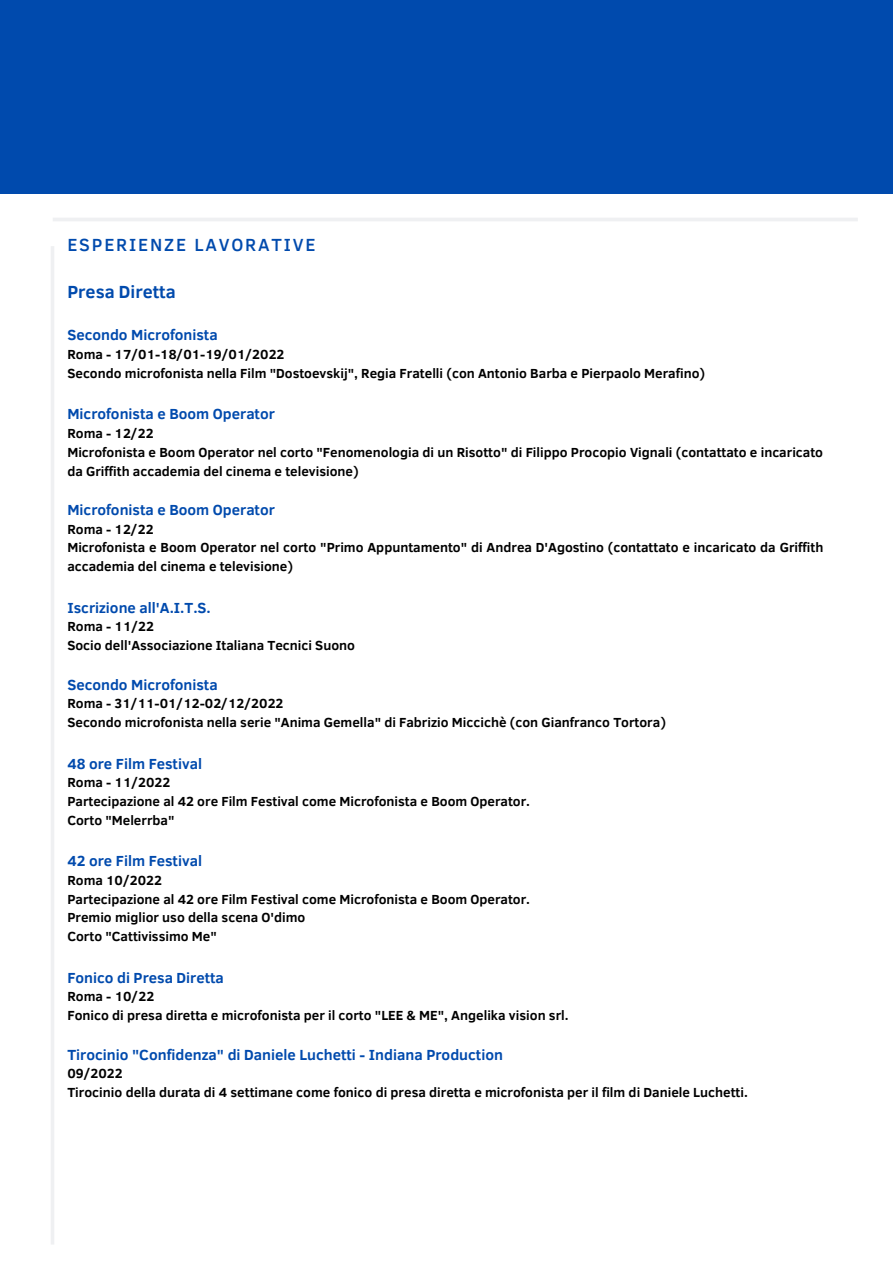
<style>
.page{position:relative;width:893px;height:1264px;background:#fff}
.page>*{position:absolute;margin:0;border:0;box-sizing:border-box;transform-origin:0 0}
.t1{font:500 18px "Clear Sans";letter-spacing:.1em;color:#004aad}
.t2{font:700 18px "Clear Sans";color:#004aad}
.t3{font:700 15px "Clear Sans";color:#004aad}
.t4{font:700 13.5px/18.8px "Clear Sans";color:#000}
</style>
<div class="page">
<hr style="left:51px;top:246px;width:3px;height:998px;background:#eff0f2">
<div style="left:0;top:0;width:892px;height:193px;background:#004aad"></div>
<hr style="left:53px;top:218px;width:804px;height:3px;background:#eff0f2">
<h1 class="t1" style="left:67px;top:232px;width:250px">ESPERIENZE LAVORATIVE</h1>
<h1 class="t2" style="left:67px;top:278px;width:110px">Presa Diretta</h1>
<p class="t3" style="left:67px;top:324px;width:152px">Secondo Microfonista</p>
<p class="t4" style="left:67px;top:344px;width:639px">Roma - 17/01-18/01-19/01/2022<br>Secondo microfonista nella Film "Dostoevskij", Regia Fratelli (con Antonio Barba e Pierpaolo Merafino)</p>
<p class="t3" style="left:67px;top:403px;width:209px">Microfonista e Boom Operator</p>
<p class="t4" style="left:67px;top:423px;width:757px">Roma - 12/22<br>Microfonista e Boom Operator nel corto "Fenomenologia di un Risotto" di Filippo Procopio Vignali (contattato e incaricato da Griffith accademia del cinema e televisione)</p>
<p class="t3" style="left:67px;top:499px;width:209px">Microfonista e Boom Operator</p>
<p class="t4" style="left:67px;top:519px;width:757px">Roma - 12/22<br>Microfonista e Boom Operator nel corto "Primo Appuntamento" di Andrea D'Agostino (contattato e incaricato da Griffith accademia del cinema e televisione)</p>
<p class="t3" style="left:67px;top:596px;width:145px">Iscrizione all'A.I.T.S.</p>
<p class="t4" style="left:67px;top:616px;width:289px">Roma - 11/22<br>Socio dell'Associazione Italiana Tecnici Suono</p>
<p class="t3" style="left:67px;top:673px;width:152px">Secondo Microfonista</p>
<p class="t4" style="left:67px;top:693px;width:600px">Roma - 31/11-01/12-02/12/2022<br>Secondo microfonista nella serie "Anima Gemella" di Fabrizio Miccichè (con Gianfranco Tortora)</p>
<p class="t3" style="left:67px;top:752px;width:136px">48 ore Film Festival</p>
<p class="t4" style="left:67px;top:772px;width:464px">Roma - 11/2022<br>Partecipazione al 42 ore Film Festival come Microfonista e Boom Operator.<br>Corto "Melerrba"</p>
<p class="t3" style="left:67px;top:850px;width:136px">42 ore Film Festival</p>
<p class="t4" style="left:67px;top:870px;width:464px">Roma 10/2022<br>Partecipazione al 42 ore Film Festival come Microfonista e Boom Operator.<br>Premio miglior uso della scena O'dimo<br>Corto "Cattivissimo Me"</p>
<p class="t3" style="left:67px;top:966px;width:158px">Fonico di Presa Diretta</p>
<p class="t4" style="left:67px;top:986px;width:503px">Roma - 10/22<br>Fonico di presa diretta e microfonista per il corto "LEE &amp; ME", Angelika vision srl.</p>
<p class="t3" style="left:67px;top:1043px;width:437px">Tirocinio "Confidenza" di Daniele Luchetti - Indiana Production</p>
<p class="t4" style="left:67px;top:1063px;width:682px">09/2022<br>Tirocinio della durata di 4 settimane come fonico di presa diretta e microfonista per il film di Daniele Luchetti.</p>
</div>
